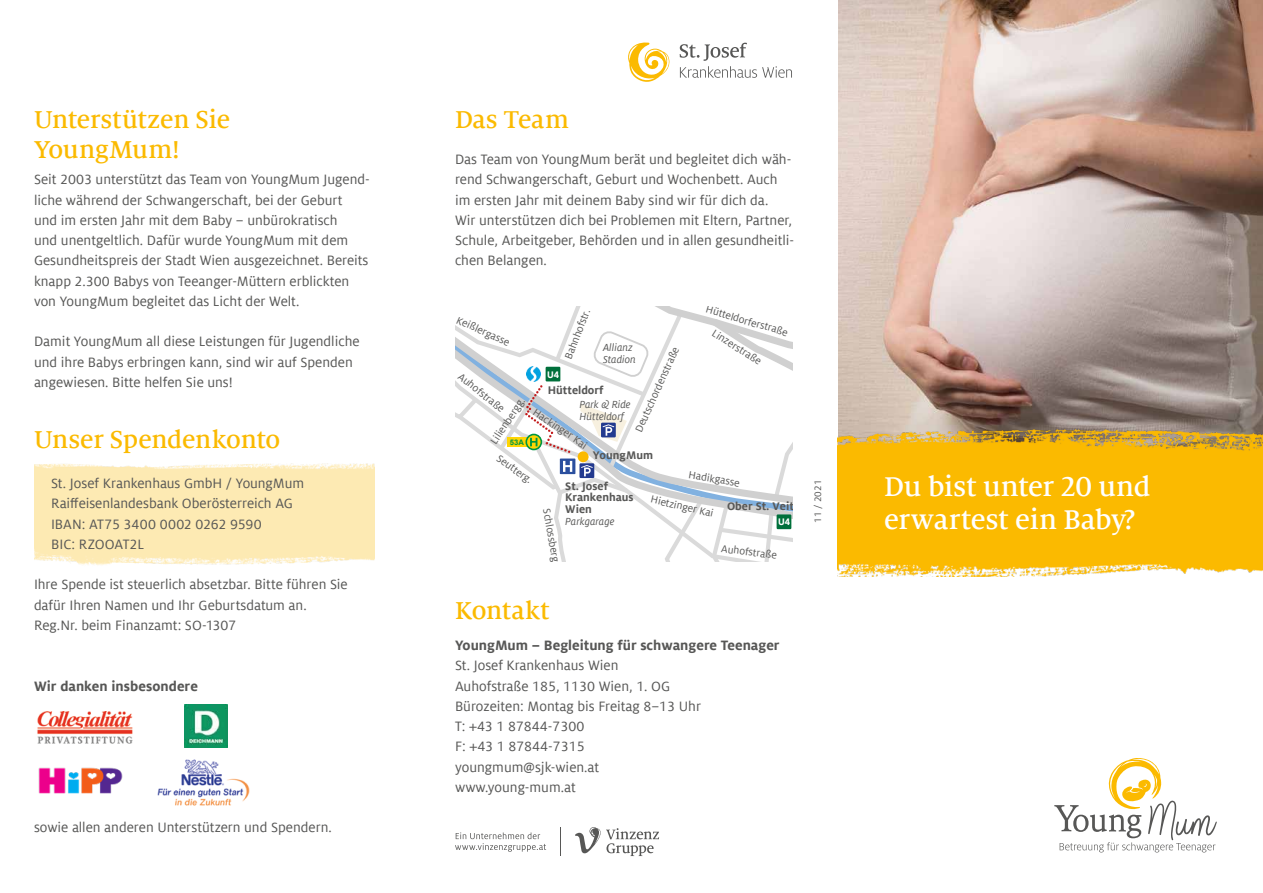
<style>
.page{position:relative;width:1263px;height:893px;background:#fff}
.page>*{position:absolute;margin:0;border:0;box-sizing:border-box;transform-origin:0 0}
.t1{font:500 30px/33px "Milo Serif Offc Pro";letter-spacing:-.01em;color:#fff}
.t2{font:500 27px/30px "Milo Serif Offc Pro";letter-spacing:-.01em;color:#fbba00}
.t3{font:15px/20.2px "Milo Offc Pro";color:#575756}
.t4{font:700 15px "Milo Offc Pro";color:#575756}
.t5{font:700 12.15px/11.7px "Milo Offc Pro";color:#585857}
.t6{font:11.4px "Milo Offc Pro";color:#585857}
.t7{font:italic 11.4px/11.7px "Milo Offc Pro";color:#585857}
.t8{font:10.5px "Milo Offc Pro";color:#575756}
.t9{font:900 9.3px "Avenir";color:#fff}
.t10{font:700 7.65px "Arial";color:#009641}
</style>
<div class="page">
<img style="left:838px;top:0;width:425px;height:428px">
<img style="left:838px;top:428px;width:425px;height:149px">
<svg style="left:455px;top:832px;width:91px;height:20px"></svg>
<svg style="left:575px;top:827px;width:84px;height:29px"></svg>
<svg style="left:560px;top:827px;width:1px;height:29px"></svg>
<svg style="left:680px;top:43px;width:112px;height:35px"></svg>
<svg style="left:628px;top:43px;width:42px;height:39px"></svg>
<svg style="left:455px;top:306px;width:337px;height:256px"></svg>
<div style="left:578px;top:451px;width:11px;height:11px;background:#fbba00;border-radius:50%"></div>
<img style="left:34px;top:463px;width:340px;height:102px">
<svg style="left:1054px;top:758px;width:163px;height:94px"></svg>
<img style="left:157px;top:759px;width:93px;height:47px">
<img style="left:37px;top:712px;width:96px;height:32px">
<img style="left:38px;top:767px;width:85px;height:26px">
<img style="left:185px;top:705px;width:42px;height:42px">
<h2 class="t2" style="left:34px;top:104px;width:197px">Unterstützen Sie<br>YoungMum!</h2>
<p class="t3" style="left:34px;top:170px;width:337px">Seit 2003 unterstützt das Team von YoungMum Jugend&shy;liche während der Schwangerschaft, bei der Geburt<br>und im ersten Jahr mit dem Baby – unbürokratisch<br>und unentgeltlich. Dafür wurde YoungMum mit dem Gesundheitspreis der Stadt Wien ausgezeichnet. Bereits knapp 2.300 Babys von Teeanger-Müttern erblickten von YoungMum begleitet das Licht der Welt.</p>
<p class="t3" style="left:34px;top:332px;width:327px">Damit YoungMum all diese Leistungen für Jugendliche und ihre Babys erbringen kann, sind wir auf Spenden angewiesen. Bitte helfen Sie uns!</p>
<h2 class="t2" style="left:34px;top:424px;width:248px">Unser Spendenkonto</h2>
<p class="t3" style="left:51px;top:473px;width:255px">St. Josef Krankenhaus GmbH / YoungMum<br>Raiffeisenlandesbank Oberösterreich AG<br>IBAN: AT75 3400 0002 0262 9590<br>BIC: RZOOAT2L</p>
<p class="t3" style="left:34px;top:575px;width:315px">Ihre Spende ist steuerlich absetzbar. Bitte führen Sie dafür Ihren Namen und Ihr Geburtsdatum an.<br>Reg.Nr. beim Finanzamt: SO-1307</p>
<p class="t4" style="left:34px;top:677px;width:165px">Wir danken insbesondere</p>
<p class="t3" style="left:34px;top:818px;width:299px">sowie allen anderen Unterstützern und Spendern.</p>
<h2 class="t2" style="left:455px;top:104px;width:115px">Das Team</h2>
<p class="t3" style="left:455px;top:149px;width:341px">Das Team von YoungMum berät und begleitet dich wäh&shy;rend Schwangerschaft, Geburt und Wochenbett. Auch im ersten Jahr mit deinem Baby sind wir für dich da.<br>Wir unterstützen dich bei Problemen mit Eltern, Partner, Schule, Arbeitgeber, Behörden und in allen gesundheitli&shy;chen Belangen.</p>
<p class="t6" style="left:562px;top:356px;width:54px;rotate:-69deg">Bahnhofstr.</p>
<p class="t6" style="left:459px;top:314px;width:59px;rotate:24deg">Keißlergasse</p>
<p class="t7" style="left:603px;top:342px;width:34px">Allianz<br>Stadion</p>
<p class="t6" style="left:633px;top:429px;width:94px;rotate:-66deg">Deutschordenstraße</p>
<p class="t9" style="left:547px;top:366px;width:14px">U4</p>
<p class="t5" style="left:548px;top:384px;width:57px">Hütteldorf</p>
<p class="t6" style="left:463px;top:370px;width:58px;rotate:39deg">Auhofstraße</p>
<p class="t7" style="left:579px;top:399px;width:53px">Park &amp; Ride<br>Hütteldorf</p>
<p class="t6" style="left:488px;top:439px;width:55px;rotate:-56deg">Lilienbergg.</p>
<p class="t6" style="left:537px;top:406px;width:64px;rotate:34deg">Hackinger Kai</p>
<p class="t10" style="left:510px;top:437px;width:16px">53A</p>
<p class="t6" style="left:708px;top:303px;width:86px;rotate:16deg">Hütteldorferstraße</p>
<p class="t6" style="left:716px;top:327px;width:58px;rotate:32deg">Linzerstraße</p>
<p class="t6" style="left:502px;top:452px;width:43px;rotate:36deg">Seutterg.</p>
<p class="t5" style="left:593px;top:449px;width:62px">YoungMum</p>
<p class="t5" style="left:565px;top:480px;width:70px">St. Josef<br>Krankenhaus<br>Wien</p>
<p class="t7" style="left:565px;top:515px;width:51px">Parkgarage</p>
<p class="t6" style="left:553px;top:508px;width:63px;rotate:80deg">Schlossbergg.</p>
<p class="t6" style="left:690px;top:468px;width:53px;rotate:9deg">Hadikgasse</p>
<p class="t6" style="left:652px;top:493px;width:66px;rotate:13deg">Hietzinger Kai</p>
<p class="t5" style="left:727px;top:500px;width:68px">Ober St. Veit</p>
<p class="t9" style="left:778px;top:514px;width:14px">U4</p>
<p class="t6" style="left:722px;top:542px;width:58px;rotate:7deg">Auhofstraße</p>
<h2 class="t2" style="left:455px;top:596px;width:96px">Kontakt</h2>
<p class="t4" style="left:455px;top:637px;width:326px">YoungMum – Begleitung für schwangere Teenager</p>
<p class="t3" style="left:455px;top:656px;width:248px">St. Josef Krankenhaus Wien<br>Auhofstraße 185, 1130 Wien, 1. OG<br>Bürozeiten: Montag bis Freitag 8–13 Uhr<br>T: +43 1 87844-7300<br>F: +43 1 87844-7315 youngmum@sjk-wien.at www.young-mum.at</p>
<p class="t8" style="left:812px;top:523px;width:44px;rotate:-90deg">11 / 2021</p>
<h1 class="t1" style="left:884px;top:470px;width:268px">Du bist unter 20 und erwartest ein Baby?</h1>
</div>
